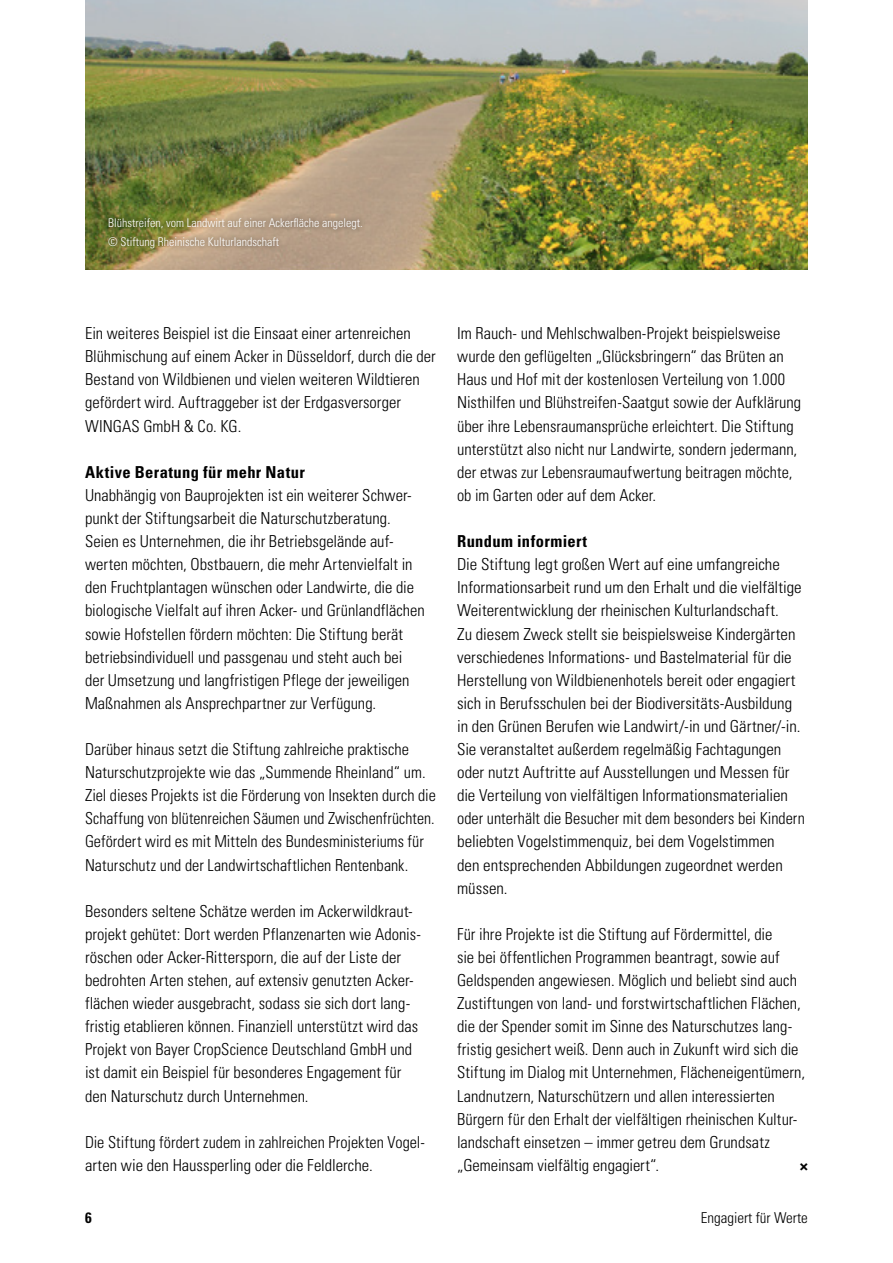
<style>
.page{position:relative;width:893px;height:1263px;background:#fff}
.page>*{position:absolute;margin:0;border:0;box-sizing:border-box;transform-origin:0 0}
.t1{font:300 condensed 16.5px/23.1px "Univers LT Std";color:#000}
.t2{font:700 condensed 16.5px "Univers LT Std";letter-spacing:.02em;color:#000}
.t3{font:300 condensed 15px "Univers LT Std";color:#000}
.t4{font:700 condensed 15px "Univers LT Std";color:#000}
.t5{font:300 condensed 12px/18.9px "Univers LT Std";color:#fff}
</style>
<div class="page">
<img style="left:85px;top:0;width:723px;height:270px">
<div style="left:103px;top:212px;width:264px;height:41px;background:#000;opacity:.5"></div>
<p class="t5" style="left:108px;top:213px;width:256px">Blühstreifen, vom Landwirt auf einer Ackerfläche angelegt. © Stiftung Rheinische Kulturlandschaft</p>
<p class="t1" style="left:85px;top:322px;width:352px">Ein weiteres Beispiel ist die Einsaat einer artenreichen Blühmischung auf einem Acker in Düsseldorf, durch die der Bestand von Wildbienen und vielen weiteren Wildtieren gefördert wird. Auftraggeber ist der Erdgasversorger WINGAS GmbH &amp; Co. KG.</p>
<p class="t2" style="left:85px;top:462px;width:221px">Aktive Beratung für mehr Natur</p>
<p class="t1" style="left:85px;top:483px;width:341px">Unabhängig von Bauprojekten ist ein weiterer Schwer&shy;punkt der Stiftungsarbeit die Naturschutzberatung.<br>Seien es Unternehmen, die ihr Betriebsgelände auf&shy;werten möchten, Obstbauern, die mehr Artenvielfalt in den Fruchtplantagen wünschen oder Landwirte, die die biologische Vielfalt auf ihren Acker- und Grünlandflächen sowie Hofstellen fördern möchten: Die Stiftung berät betriebsindividuell und passgenau und steht auch bei der Umsetzung und langfristigen Pflege der jeweiligen Maßnahmen als Ansprechpartner zur Verfügung.</p>
<p class="t1" style="left:85px;top:738px;width:352px">Darüber hinaus setzt die Stiftung zahlreiche praktische Naturschutzprojekte wie das „Summende Rheinland“ um.<br>Ziel dieses Projekts ist die Förderung von Insekten durch die Schaffung von blütenreichen Säumen und Zwischenfrüchten.<br>Gefördert wird es mit Mitteln des Bundesministeriums für Naturschutz und der Landwirtschaftlichen Rentenbank.</p>
<p class="t1" style="left:85px;top:899px;width:337px">Besonders seltene Schätze werden im Ackerwildkraut&shy;projekt gehütet: Dort werden Pflanzenarten wie Adonis&shy;röschen oder Acker-Rittersporn, die auf der Liste der bedrohten Arten stehen, auf extensiv genutzten Acker&shy;flächen wieder ausgebracht, sodass sie sich dort lang&shy;fristig etablieren können. Finanziell unterstützt wird das Projekt von Bayer CropScience Deutschland GmbH und ist damit ein Beispiel für besonderes Engagement für den Naturschutz durch Unternehmen.</p>
<p class="t1" style="left:85px;top:1130px;width:341px">Die Stiftung fördert zudem in zahlreichen Projekten Vogel&shy;arten wie den Haussperling oder die Feldlerche.</p>
<p class="t1" style="left:457px;top:322px;width:346px">Im Rauch- und Mehlschwalben-Projekt beispielsweise wurde den geflügelten „Glücksbringern“ das Brüten an Haus und Hof mit der kostenlosen Verteilung von 1.000<br>Nisthilfen und Blühstreifen-Saatgut sowie der Aufklärung über ihre Lebensraumansprüche erleichtert. Die Stiftung unterstützt also nicht nur Landwirte, sondern jedermann, der etwas zur Lebensraumaufwertung beitragen möchte, ob im Garten oder auf dem Acker.</p>
<p class="t2" style="left:457px;top:531px;width:131px">Rundum informiert</p>
<p class="t1" style="left:457px;top:553px;width:349px">Die Stiftung legt großen Wert auf eine umfangreiche Informationsarbeit rund um den Erhalt und die vielfältige Weiterentwicklung der rheinischen Kulturlandschaft.<br>Zu diesem Zweck stellt sie beispielsweise Kindergärten verschiedenes Informations- und Bastelmaterial für die Herstellung von Wildbienenhotels bereit oder engagiert sich in Berufsschulen bei der Biodiversitäts-Ausbildung in den Grünen Berufen wie Landwirt/-in und Gärtner/-in.<br>Sie veranstaltet außerdem regelmäßig Fachtagungen oder nutzt Auftritte auf Ausstellungen und Messen für die Verteilung von vielfältigen Informationsmaterialien oder unterhält die Besucher mit dem besonders bei Kindern beliebten Vogelstimmenquiz, bei dem Vogelstimmen<br>den entsprechenden Abbildungen zugeordnet werden müssen.</p>
<p class="t1" style="left:457px;top:922px;width:349px">Für ihre Projekte ist die Stiftung auf Fördermittel, die<br>sie bei öffentlichen Programmen beantragt, sowie auf Geldspenden angewiesen. Möglich und beliebt sind auch Zustiftungen von land- und forstwirtschaftlichen Flächen, die der Spender somit im Sinne des Naturschutzes lang&shy;fristig gesichert weiß. Denn auch in Zukunft wird sich die Stiftung im Dialog mit Unternehmen, Flächeneigentümern, Landnutzern, Naturschützern und allen interessierten Bürgern für den Erhalt der vielfältigen rheinischen Kultur&shy;landschaft einsetzen – immer getreu dem Grundsatz „Gemeinsam vielfältig engagiert“.</p>
<p class="t2" style="left:800px;top:1155px;width:10px">×</p>
<p class="t4" style="left:85px;top:1208px;width:8px">6</p>
<p class="t3" style="left:701px;top:1208px;width:109px">Engagiert für Werte</p>
</div>
